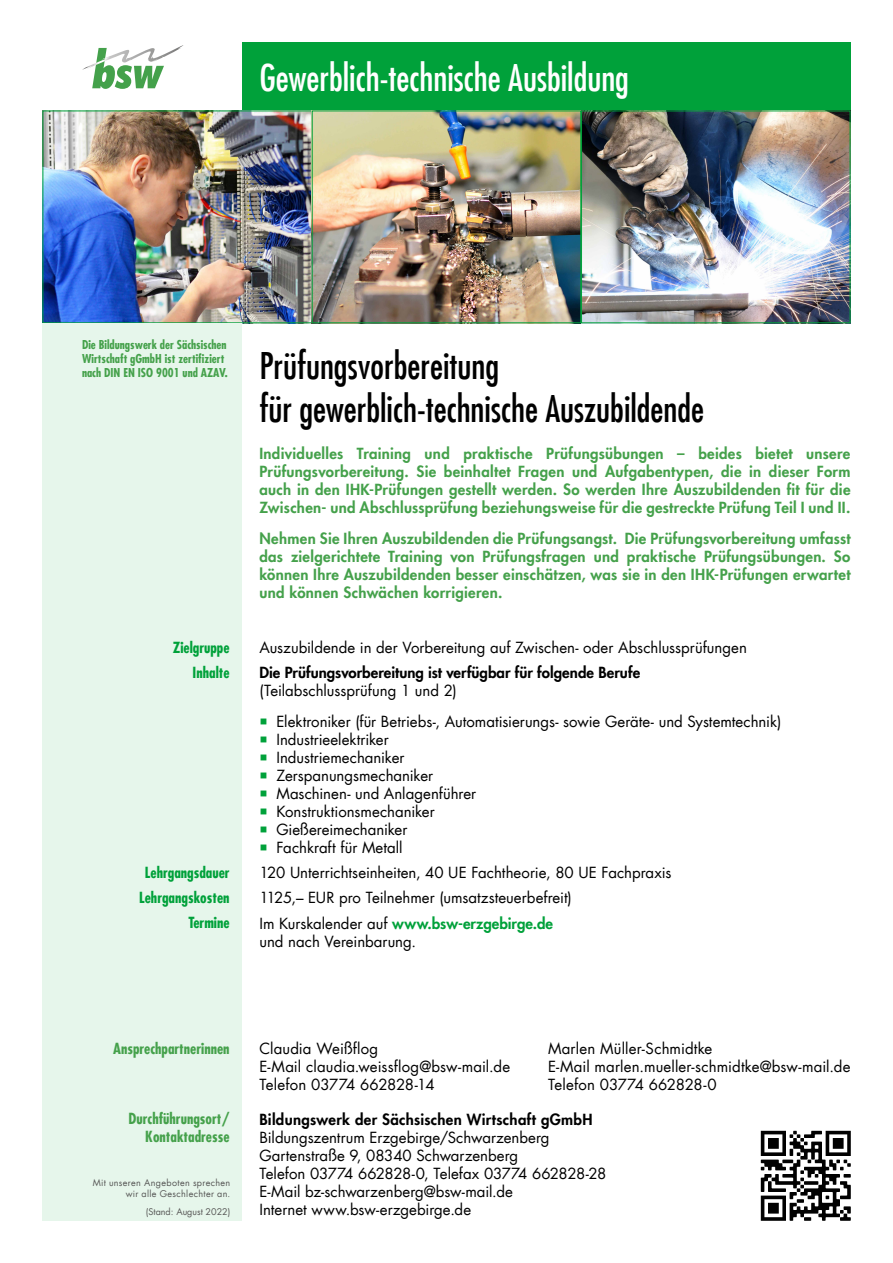
<style>
.page{position:relative;width:893px;height:1263px;background:#fff}
.page>*{position:absolute;margin:0;border:0;box-sizing:border-box;transform-origin:0 0}
.t1{font:condensed 36px/43.2px "Futura LT";color:#000}
.t2{font:condensed 36px "Futura LT";color:#fff}
.t3{font:15px/18px "Futura LT";color:#000}
.t4{font:800 15px/18px "Futura LT";letter-spacing:.02em;color:#45a14b;text-align:justify}
.t5{font:800 15px "Futura LT";letter-spacing:.01em;color:#000}
.t6{font:700 condensed 15px "Futura LT";color:#00a13a}
.t7{font:700 condensed 15px/18px "Futura LT";color:#45a14b;text-align:right}
.t8{font:700 condensed 12px/14.4px "Futura LT";color:#45a14b}
.t9{font:9px/10.8px "Futura LT";letter-spacing:.04em;color:#575756;text-align:right}
.t10{font:9px "Futura LT";color:#575756}
.s1{font-weight:800;color:#00a13a}
</style>
<div class="page">
<div style="left:242px;top:43px;width:608px;height:68px;background:#00a13a"></div>
<img style="left:45px;top:113px;width:265px;height:208px">
<img style="left:314px;top:113px;width:265px;height:208px">
<div style="left:312px;top:111px;width:269px;height:212px;border:1px solid #00a13a"></div>
<img style="left:583px;top:113px;width:265px;height:208px">
<div style="left:581px;top:111px;width:269px;height:212px;border:1px solid #00a13a"></div>
<div style="left:43px;top:323px;width:199px;height:897px;background:#e6f6eb"></div>
<svg style="left:82px;top:45px;width:102px;height:44px"></svg>
<img style="left:760px;top:1130px;width:91px;height:91px">
<h1 class="t2" style="left:259px;top:57px;width:371px">Gewerblich-technische Ausbildung</h1>
<p class="t8" style="left:82px;top:337px;width:147px">Die Bildungswerk der Sächsischen<br>Wirtschaft gGmbH ist zertifiziert nach DIN EN ISO 9001 und AZAV.</p>
<h1 class="t1" style="left:259px;top:344px;width:446px">Prüfungsvorbereitung<br>für gewerblich-technische Auszubildende</h1>
<p class="t4" style="left:259px;top:444px;width:593px">Individuelles Training und praktische Prüfungsübungen – beides bietet unsere Prüfungsvorbereitung. Sie beinhaltet Fragen und Aufgabentypen, die in dieser Form auch in den IHK-Prüfungen gestellt werden. So werden Ihre Auszubildenden fit für die Zwischen- und Abschlussprüfung beziehungsweise für die gestreckte Prüfung Teil I und II.</p>
<p class="t4" style="left:259px;top:529px;width:593px">Nehmen Sie Ihren Auszubildenden die Prüfungsangst. Die Prüfungsvorbereitung umfasst das zielgerichtete Training von Prüfungsfragen und praktische Prüfungsübungen. So können Ihre Auszubildenden besser einschätzen, was sie in den IHK-Prüfungen erwartet und können Schwächen korrigieren.</p>
<p class="t6" style="left:173px;top:638px;width:58px">Zielgruppe</p>
<p class="t3" style="left:259px;top:639px;width:489px">Auszubildende in der Vorbereitung auf Zwischen- oder Abschlussprüfungen</p>
<p class="t6" style="left:193px;top:663px;width:39px">Inhalte</p>
<p class="t5" style="left:259px;top:663px;width:382px">Die Prüfungsvorbereitung ist verfügbar für folgende Berufe</p>
<p class="t3" style="left:276px;top:676px;width:506px;line-height:30.8px;text-indent:-17px">(Teilabschlussprüfung 1 und 2)<br>Elektroniker (für Betriebs-, Automatisierungs- sowie Geräte- und Systemtechnik)</p>
<p class="t3" style="left:276px;top:731px;width:201px">Industrieelektriker<br>Industriemechaniker<br>Zerspanungsmechaniker<br>Maschinen- und Anlagenführer<br>Konstruktionsmechaniker<br>Gießereimechaniker<br>Fachkraft für Metall</p>
<p class="t6" style="left:145px;top:863px;width:86px">Lehrgangsdauer</p>
<p class="t3" style="left:259px;top:864px;width:414px">120 Unterrichtseinheiten, 40 UE Fachtheorie, 80 UE Fachpraxis</p>
<p class="t6" style="left:139px;top:888px;width:92px">Lehrgangskosten</p>
<p class="t3" style="left:259px;top:889px;width:314px">1125,– EUR pro Teilnehmer (umsatzsteuerbefreit)</p>
<p class="t6" style="left:188px;top:913px;width:43px">Termine</p>
<p class="t3" style="left:259px;top:914px;width:295px">Im Kurskalender auf <span class="s1">www.bsw-erzgebirge.de </span>und nach Vereinbarung.</p>
<p class="t7" style="left:113px;top:1039px;width:118px">Ansprechpartnerinnen</p>
<p class="t3" style="left:259px;top:1039px;width:252px">Claudia Weißflog<br>E-Mail claudia.weissflog@bsw-mail.de<br>Telefon 03774 662828-14</p>
<p class="t3" style="left:548px;top:1039px;width:304px">Marlen Müller-Schmidtke<br>E-Mail marlen.mueller-schmidtke@bsw-mail.de<br>Telefon 03774 662828-0</p>
<p class="t7" style="left:129px;top:1110px;width:103px">Durchführungsort/<br>Kontaktadresse</p>
<p class="t5" style="left:259px;top:1109px;width:335px">Bildungswerk der Sächsischen Wirtschaft gGmbH</p>
<p class="t3" style="left:259px;top:1128px;width:349px">Bildungszentrum Erzgebirge/Schwarzenberg Gartenstraße 9, 08340 Schwarzenberg<br>Telefon 03774 662828-0, Telefax 03774 662828-28<br>E-Mail bz-schwarzenberg@bsw-mail.de</p>
<p class="t9" style="left:93px;top:1178px;width:139px">Mit unseren Angeboten sprechen wir alle Geschlechter an.</p>
<p class="t10" style="left:146px;top:1206px;width:86px">(Stand: August 2022)</p>
<p class="t3" style="left:259px;top:1200px;width:213px">Internet www.bsw-erzgebirge.de</p>
</div>
